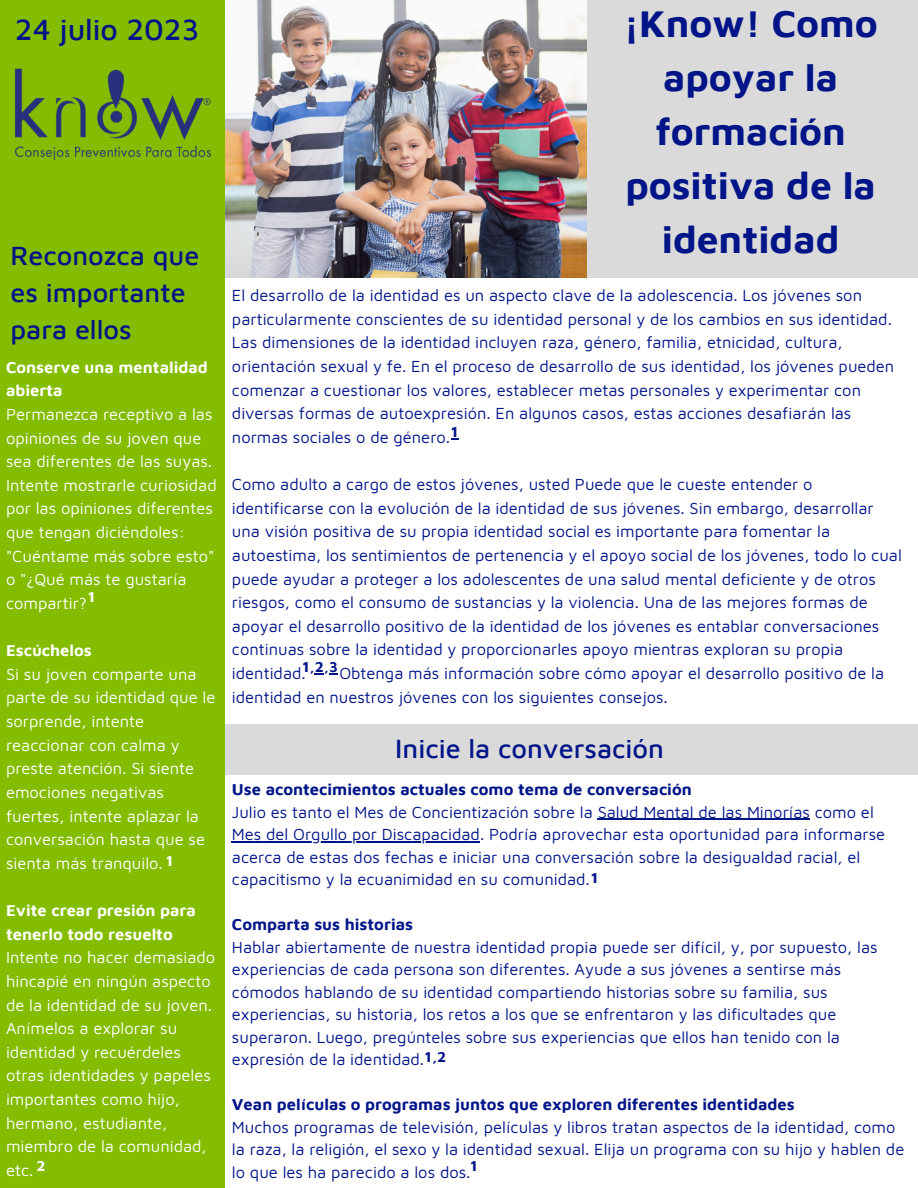
<style>
.page{position:relative;width:918px;height:1188px;background:#fff}
.page>*{position:absolute;margin:0;border:0;box-sizing:border-box;transform-origin:0 0}
.t1{font:700 39px/54px "Maven Pro";color:#021588;text-align:center}
.t2{font:500 30px "Maven Pro";color:#021588}
.t3{font:500 27px/37.2px "Maven Pro";color:#021588}
.t4{font:16.5px/23.7px "Maven Pro";color:#021588}
.t5{font:16.5px/23.7px "Maven Pro";color:#fff}
.t6{font:700 16.5px "Maven Pro";color:#021588}
.t7{font:700 16.5px/23.7px "Maven Pro";color:#fff}
.t8{font:700 15px "Maven Pro";color:#021588}
.t9{font:700 15px "Maven Pro";color:#fff}
</style>
<div class="page">
<div style="left:185px;top:724px;width:733px;height:51px;background:#dadada"></div>
<img style="left:225px;top:0;width:362px;height:277px">
<div style="left:0;top:0;width:225px;height:1188px;background:#84bc00"></div>
<div style="left:587px;top:0;width:331px;height:278px;background:#dadada"></div>
<img style="left:15px;top:68px;width:196px;height:93px">
<hr style="left:598px;top:819px;width:212px;height:1px;background:#021588">
<hr style="left:232px;top:841px;width:248px;height:1px;background:#021588">
<svg style="left:451px;top:438px;width:7px;height:2px"></svg>
<svg style="left:315px;top:673px;width:23px;height:1px"></svg>
<p class="t2" style="left:15px;top:11px;width:186px">24 julio 2023</p>
<p class="t3" style="left:10px;top:236px;width:190px">Reconozca que es importante para ellos</p>
<p class="t7" style="left:6px;top:355px;width:203px">Conserve una mentalidad abierta</p>
<p class="t5" style="left:6px;top:402px;width:212px">Permanezca receptivo a las opiniones de su joven que sea diferentes de las suyas.<br>Intente mostrarle curiosidad por las opiniones diferentes que tengan diciéndoles: "Cuéntame más sobre esto" o "¿Qué más te gustaría compartir?</p>
<p class="t7" style="left:6px;top:638px;width:87px">Escúchelos</p>
<p class="t5" style="left:6px;top:662px;width:211px">Si su joven comparte una parte de su identidad que le sorprende, intente reaccionar con calma y preste atención. Si siente emociones negativas fuertes, intente aplazar la conversación hasta que se sienta más tranquilo.</p>
<p class="t7" style="left:6px;top:898px;width:192px">Evite crear presión para tenerlo todo resuelto</p>
<p class="t5" style="left:6px;top:945px;width:211px">Intente no hacer demasiado hincapié en ningún aspecto de la identidad de su joven.<br>Anímelos a explorar su identidad y recuérdeles otras identidades y papeles importantes como hijo, hermano, estudiante, miembro de la comunidad, etc.</p>
<p class="t9" style="left:88px;top:587px;width:9px">1</p>
<p class="t9" style="left:166px;top:852px;width:9px">1</p>
<p class="t9" style="left:37px;top:1156px;width:11px">2</p>
<p class="t1" style="left:623px;top:-5px;width:256px">¡Know! Como apoyar la formación positiva de la identidad</p>
<p class="t4" style="left:232px;top:283px;width:664px">El desarrollo de la identidad es un aspecto clave de la adolescencia. Los jóvenes son particularmente conscientes de su identidad personal y de los cambios en sus identidad.<br>Las dimensiones de la identidad incluyen raza, género, familia, etnicidad, cultura, orientación sexual y fe. En el proceso de desarrollo de sus identidad, los jóvenes pueden comenzar a cuestionar los valores, establecer metas personales y experimentar con diversas formas de autoexpresión. En algunos casos, estas acciones desafiarán las normas sociales o de género.</p>
<p class="t4" style="left:232px;top:472px;width:671px">Como adulto a cargo de estos jóvenes, usted Puede que le cueste entender o identificarse con la evolución de la identidad de sus jóvenes. Sin embargo, desarrollar una visión positiva de su propia identidad social es importante para fomentar la autoestima, los sentimientos de pertenencia y el apoyo social de los jóvenes, todo lo cual puede ayudar a proteger a los adolescentes de una salud mental deficiente y de otros riesgos, como el consumo de sustancias y la violencia. Una de las mejores formas de apoyar el desarrollo positivo de la identidad de los jóvenes es entablar conversaciones continuas sobre la identidad y proporcionarles apoyo mientras exploran su propia identidad.</p>
<p class="t8" style="left:451px;top:423px;width:9px">1</p>
<p class="t8" style="left:302px;top:657px;width:37px">1,2,3</p>
<p class="t4" style="left:232px;top:661px;width:654px;text-indent:107px">Obtenga más información sobre cómo apoyar el desarrollo positivo de la identidad en nuestros jóvenes con los siguientes consejos.</p>
<p class="t3" style="left:395px;top:729px;width:270px">Inicie la conversación</p>
<p class="t6" style="left:232px;top:779px;width:461px">Use acontecimientos actuales como tema de conversación</p>
<p class="t4" style="left:232px;top:800px;width:655px;line-height:22.5px">Julio es tanto el Mes de Concientización sobre la Salud Mental de las Minorías como el Mes del Orgullo por Discapacidad. Podría aprovechar esta oportunidad para informarse acerca de estas dos fechas e iniciar una conversación sobre la desigualdad racial, el capacitismo y la ecuanimidad en su comunidad.</p>
<p class="t6" style="left:232px;top:914px;width:183px">Comparta sus historias</p>
<p class="t4" style="left:232px;top:935px;width:647px;line-height:22.5px">Hablar abiertamente de nuestra identidad propia puede ser difícil, y, por supuesto, las experiencias de cada persona son diferentes. Ayude a sus jóvenes a sentirse más cómodos hablando de su identidad compartiendo historias sobre su familia, sus experiencias, su historia, los retos a los que se enfrentaron y las dificultades que superaron. Luego, pregúnteles sobre sus experiencias que ellos han tenido con la expresión de la identidad.</p>
<p class="t6" style="left:232px;top:1094px;width:564px">Vean películas o programas juntos que exploren diferentes identidades</p>
<p class="t4" style="left:232px;top:1115px;width:674px;line-height:22.5px">Muchos programas de televisión, películas y libros tratan aspectos de la identidad, como la raza, la religión, el sexo y la identidad sexual. Elija un programa con su hijo y hablen de lo que les ha parecido a los dos.</p>
<p class="t8" style="left:591px;top:869px;width:9px">1</p>
<p class="t8" style="left:425px;top:1048px;width:23px">1,2</p>
<p class="t8" style="left:470px;top:1156px;width:9px">1</p>
</div>
